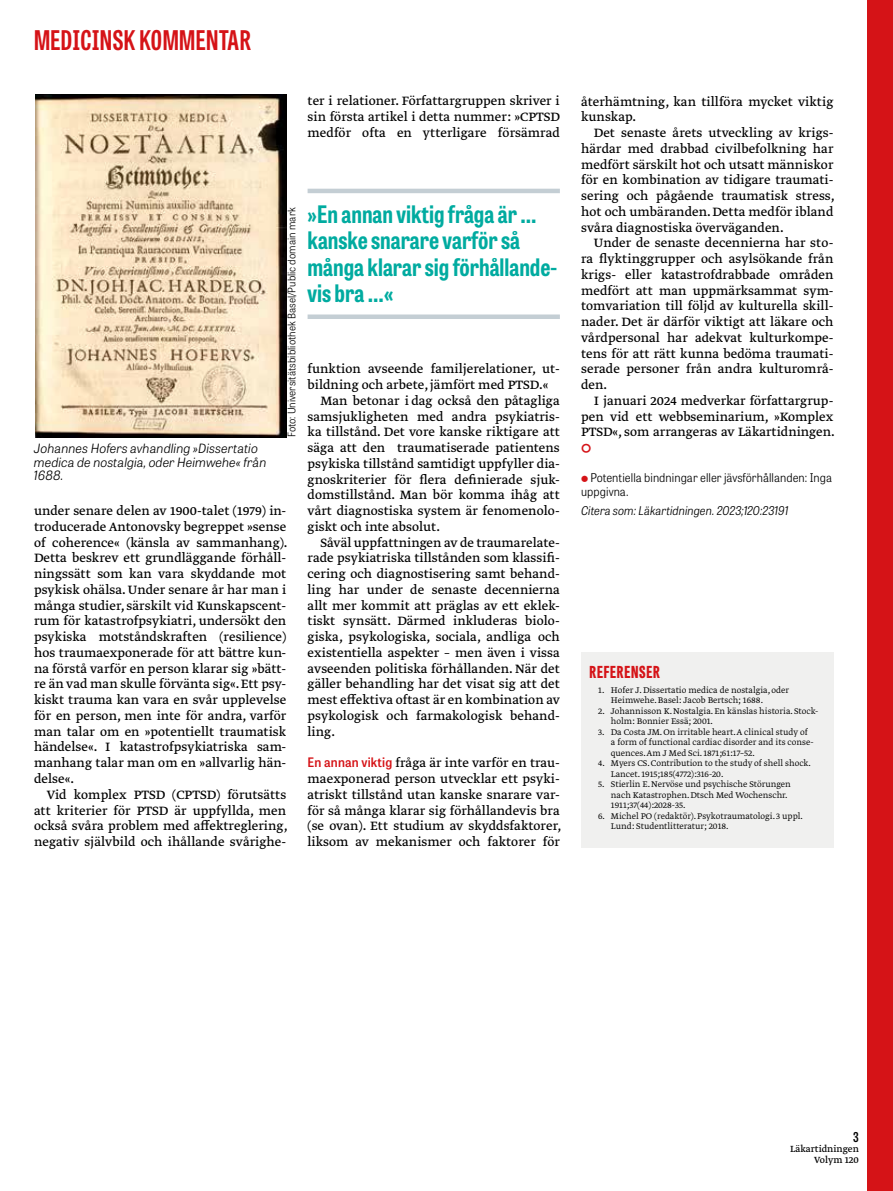
<style>
.page{position:relative;width:893px;height:1191px;background:#fff}
.page>*{position:absolute;margin:0;border:0;box-sizing:border-box;transform-origin:0 0}
.t1{font:700 27px "Tablet Gothic Compressed";letter-spacing:.02em;color:#d51317}
.t2{font:700 24px/26.2px "Tablet Gothic Condensed";color:#00aba0}
.t3{font:800 16.5px "Tablet Gothic Compressed";letter-spacing:.045em;color:#d51317}
.t4{font:14.25px/15.8px "Greta Text Pro Regular Min";color:#000;text-align:justify}
.t5{font:600 13.5px "Tablet Gothic Condensed";color:#000}
.t6{font:italic 300 12.75px/13.5px "Tablet Gothic";color:#000}
.t7{font:300 12px/14.2px "Tablet Gothic Narrow";letter-spacing:.005em;color:#000}
.t8{font:italic 300 12px "Tablet Gothic Narrow";color:#000}
.t9{font:300 10.5px "Tablet Gothic Narrow";letter-spacing:.005em;color:#000}
.t10{font:10.5px/10.5px "Greta Text Pro";color:#000;text-align:right}
.t11{font:9.75px/10.5px "Greta Text Pro Light Min";color:#000}
.s1{font-family:"Tablet Gothic Narrow";font-weight:600;font-size:13.05px;color:#d51317}
</style>
<div class="page">
<div style="left:867px;top:0;width:26px;height:1191px;background:#d51317"></div>
<hr style="left:308px;top:189px;width:252px;height:4px;background:#c4ced4">
<div style="left:308px;top:314px;width:252px;height:5px;background:#c4ced4"></div>
<img style="left:35px;top:95px;width:251px;height:342px">
<div style="left:581px;top:652px;width:252px;height:196px;background:#f0f0ef"></div>
<h1 class="t1" style="left:34px;top:22px;width:218px">MEDICINSK KOMMENTAR</h1>
<p class="t4" style="left:308px;top:94px;width:254px">ter i relationer. Författargruppen skriver i sin första artikel i detta nummer: »CPTSD medför ofta en ytterligare försämrad</p>
<p class="t9" style="left:285px;top:437px;width:231px;rotate:-90deg">Foto: Universitätsbibliothek Basel/Public domain mark</p>
<h2 class="t2" style="left:308px;top:200px;width:251px">»En annan viktig fråga är ... kanske snarare varför så många klarar sig förhållande&shy;vis bra ...«</h2>
<p class="t4" style="left:308px;top:362px;width:254px">funktion avseende familjerelationer, ut-</p>
<p class="t4" style="left:308px;top:377px;width:243px">bildning och arbete, jämfört med PTSD.«</p>
<p class="t4" style="left:320px;top:393px;width:241px">Man betonar i dag också den påtagliga</p>
<p class="t4" style="left:308px;top:409px;width:254px">samsjukligheten med andra psykiatris-</p>
<p class="t4" style="left:308px;top:425px;width:254px">ka tillstånd. Det vore kanske riktigare att</p>
<p class="t4" style="left:308px;top:440px;width:254px">säga att den traumatiserade patientens</p>
<p class="t4" style="left:308px;top:456px;width:252px">psykiska tillstånd samtidigt uppfyller dia-</p>
<p class="t4" style="left:308px;top:472px;width:254px">gnoskriterier för flera definierade sjuk-</p>
<p class="t4" style="left:308px;top:488px;width:254px">domstillstånd. Man bör komma ihåg att</p>
<p class="t4" style="left:308px;top:503px;width:254px">vårt diagnostiska system är fenomenolo-</p>
<p class="t4" style="left:308px;top:519px;width:134px">giskt och inte absolut.</p>
<p class="t4" style="left:320px;top:535px;width:241px">Såväl uppfattningen av de traumarelate-</p>
<p class="t4" style="left:308px;top:551px;width:254px">rade psykiatriska tillstånden som klassifi-</p>
<p class="t4" style="left:308px;top:566px;width:254px">cering och diagnostisering samt behand-</p>
<p class="t4" style="left:308px;top:582px;width:254px">ling har under de senaste decennierna</p>
<p class="t4" style="left:308px;top:598px;width:254px">allt mer kommit att präglas av ett eklek-</p>
<p class="t4" style="left:308px;top:613px;width:254px">tiskt synsätt. Därmed inkluderas biolo-</p>
<p class="t4" style="left:308px;top:629px;width:254px">giska, psykologiska, sociala, andliga och</p>
<p class="t4" style="left:308px;top:645px;width:254px">existentiella aspekter – men även i vissa</p>
<p class="t4" style="left:308px;top:661px;width:254px">avseenden politiska förhållanden. När det</p>
<p class="t4" style="left:308px;top:676px;width:254px">gäller behandling har det visat sig att det</p>
<p class="t4" style="left:308px;top:692px;width:254px">mest effektiva oftast är en kombination av</p>
<p class="t4" style="left:308px;top:708px;width:254px">psykologisk och farmakologisk behand-</p>
<p class="t4" style="left:308px;top:724px;width:29px">ling.</p>
<p class="t4" style="left:308px;top:755px;width:255px;text-align:left"><span class="s1">En annan viktig</span> fråga är inte varför en trau&shy;maexponerad person utvecklar ett psyki&shy;atriskt tillstånd utan kanske snarare var&shy;för så många klarar sig förhållandevis bra (se ovan). Ett studium av skyddsfaktorer, liksom av mekanismer och faktorer för</p>
<p class="t6" style="left:34px;top:441px;width:234px">Johannes Hofers avhandling »Dissertatio medica de nostalgia, oder Heimwehe« från<br>1688.</p>
<p class="t4" style="left:34px;top:503px;width:255px;text-align:left">under senare delen av 1900-talet (1979) in&shy;troducerade Antonovsky begreppet »sense of coherence« (känsla av sammanhang).<br>Detta beskrev ett grundläggande förhåll&shy;ningssätt som kan vara skyddande mot psykisk ohälsa. Under senare år har man i många studier, särskilt vid Kunskapscent&shy;rum för katastrofpsykiatri, undersökt den psykiska motståndskraften (resilience) hos traumaexponerade för att bättre kun&shy;na förstå varför en person klarar sig »bätt&shy;re än vad man skulle förvänta sig«. Ett psy&shy;kiskt trauma kan vara en svår upplevelse för en person, men inte för andra, varför man talar om en »potentiellt traumatisk händelse«. I katastrofpsykiatriska sam&shy;manhang talar man om en »allvarlig hän&shy;delse«.</p>
<p class="t4" style="left:34px;top:787px;width:255px;text-indent:13px">Vid komplex PTSD (CPTSD) förutsätts att kriterier för PTSD är uppfyllda, men också svåra problem med affektreglering, negativ självbild och ihållande svårighe-</p>
<p class="t4" style="left:581px;top:94px;width:254px">återhämtning, kan tillföra mycket viktig kunskap.</p>
<p class="t4" style="left:581px;top:125px;width:255px;text-indent:13px">Det senaste årets utveckling av krigs&shy;härdar med drabbad civilbefolkning har medfört särskilt hot och utsatt människor för en kombination av tidigare traumati&shy;sering och pågående traumatisk stress, hot och umbäranden. Detta medför ibland svåra diagnostiska överväganden.</p>
<p class="t4" style="left:581px;top:236px;width:254px;text-indent:13px">Under de senaste decennierna har sto&shy;ra flyktinggrupper och asylsökande från krigs- eller katastrofdrabbade områden medfört att man uppmärksammat sym&shy;tomvariation till följd av kulturella skill&shy;nader. Det är därför viktigt att läkare och vårdpersonal har adekvat kulturkompe&shy;tens för att rätt kunna bedöma traumati&shy;serade personer från andra kulturområ&shy;den.</p>
<p class="t4" style="left:581px;top:393px;width:255px;text-indent:13px">I januari 2024 medverkar författargrup&shy;pen vid ett webbseminarium, »Komplex PTSD«, som arrangeras av Läkartidningen.</p>
<p class="t7" style="left:581px;top:470px;width:253px;text-indent:9px">Potentiella bindningar eller jävsförhållanden: Inga uppgivna.</p>
<p class="t8" style="left:581px;top:502px;width:209px">Citera som: Läkartidningen. 2023;120:23191</p>
<p class="t3" style="left:590px;top:660px;width:72px">REFERENSER</p>
<p class="t11" style="left:611px;top:685px;width:180px;text-indent:-13px">1. Hofer J. Dissertatio medica de nostalgia, oder<br>Heimwehe. Basel: Jacob Bertsch; 1688.</p>
<p class="t11" style="left:611px;top:706px;width:209px;text-indent:-13px">2. Johannisson K. Nostalgia. En känslas historia. Stock&shy;holm: Bonnier Essä; 2001.</p>
<p class="t11" style="left:611px;top:727px;width:204px;text-indent:-13px">3. Da Costa JM. On irritable heart. A clinical study of a form of functional cardiac disorder and its conse&shy;quences. Am J Med Sci. 1871;61:17–52.</p>
<p class="t11" style="left:611px;top:758px;width:202px;text-indent:-13px">4. Myers CS. Contribution to the study of shell shock.<br>Lancet. 1915;185(4772):316-20.</p>
<p class="t11" style="left:611px;top:779px;width:182px;text-indent:-13px">5. Stierlin E. Nervöse und psychische Störungen nach Katastrophen. Dtsch Med Wochenschr.<br>1911;37(44):2028-35.</p>
<p class="t11" style="left:611px;top:811px;width:193px;text-indent:-13px">6. Michel PO (redaktör). Psykotraumatologi. 3 uppl.<br>Lund: Studentlitteratur; 2018.</p>
<p class="t5" style="left:853px;top:1127px;width:7px">3</p>
<p class="t10" style="left:790px;top:1144px;width:70px">Läkartidningen<br>Volym 120</p>
</div>
